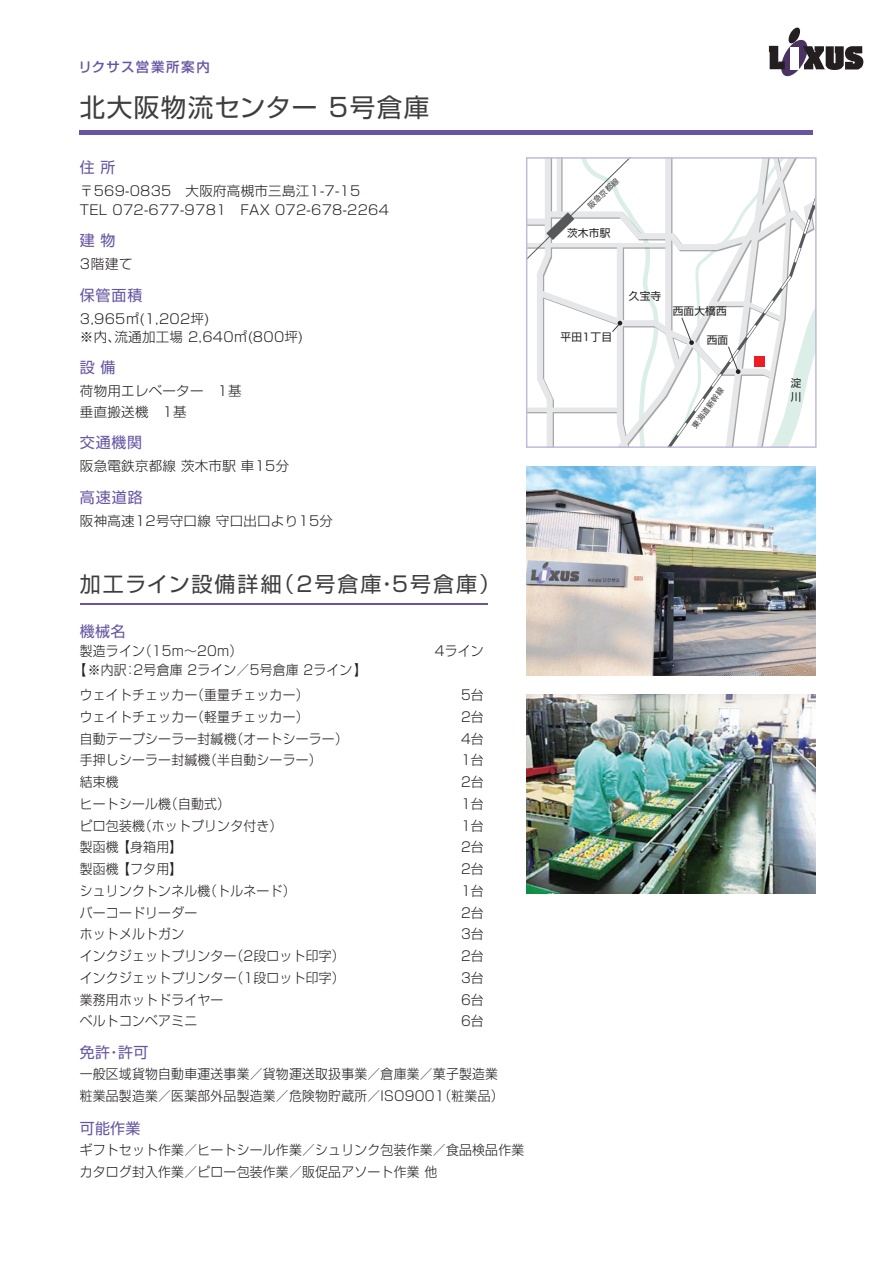
<style>
.page{position:relative;width:893px;height:1263px;background:#fff}
.page>*{position:absolute;margin:0;border:0;box-sizing:border-box;transform-origin:0 0}
.t1{font:25.5px "Shin Go Pro";letter-spacing:.06em;color:#3e3e3f}
.t2{font:21px "Shin Go Pro";letter-spacing:.1em;color:#3e3e3f}
.t3{font:15px "Shin Go Pro";letter-spacing:.045em;color:#6755a3}
.t4{font:300 13.5px/21.8px "Shin Go Pro";letter-spacing:.02em;color:#231f20;scale:.95 1}
.t5{font:300 13.5px/18.5px "Shin Go Pro";letter-spacing:.02em;color:#231f20}
.t6{font:500 13.5px "Shin Go Pro";letter-spacing:.105em;color:#6755a3}
.t7{font:10.65px/14px "Shin Go Pro";letter-spacing:.02em;color:#231f20}
.t8{font:7.5px "Shin Go Pro";color:#3e3e3f}
</style>
<div class="page">
<hr style="left:80px;top:131px;width:733px;height:4px;background:#6755a3">
<svg style="left:769px;top:28px;width:94px;height:48px"></svg>
<img style="left:526px;top:466px;width:290px;height:210px">
<svg style="left:658px;top:233px;width:6px;height:175px"></svg>
<svg style="left:664px;top:160px;width:150px;height:285px"></svg>
<div style="left:754px;top:357px;width:11px;height:10px;background:#ee1d23"></div>
<svg style="left:529px;top:160px;width:129px;height:285px"></svg>
<div style="left:526px;top:157px;width:291px;height:291px;border:2px solid #c2badb"></div>
<hr style="left:80px;top:603px;width:408px;height:1px;background:#6755a3">
<img style="left:526px;top:695px;width:290px;height:198px">
<p class="t6" style="left:78px;top:56px;width:133px">リクサス営業所案内</p>
<h1 class="t1" style="left:80px;top:86px;width:351px">北大阪物流センター 5号倉庫</h1>
<p class="t3" style="left:80px;top:155px;width:37px">住 所</p>
<p class="t5" style="left:80px;top:180px;width:311px">〒569-0835　大阪府高槻市三島江1-7-15<br>TEL 072-677-9781　FAX 072-678-2264</p>
<p class="t3" style="left:80px;top:228px;width:37px">建 物</p>
<p class="t5" style="left:80px;top:253px;width:54px">3階建て</p>
<p class="t3" style="left:80px;top:283px;width:64px">保管面積</p>
<p class="t5" style="left:80px;top:309px;width:225px;line-height:17.2px">3,965㎡(1,202坪)<br>※内、流通加工場 2,640㎡(800坪)</p>
<p class="t3" style="left:80px;top:355px;width:37px">設 備</p>
<p class="t5" style="left:80px;top:380px;width:163px;line-height:20.2px">荷物用エレベーター　1基垂直搬送機　1基　</p>
<p class="t3" style="left:80px;top:430px;width:64px">交通機関</p>
<p class="t5" style="left:80px;top:455px;width:211px">阪急電鉄京都線 茨木市駅 車15分</p>
<p class="t3" style="left:80px;top:485px;width:64px">高速道路</p>
<p class="t5" style="left:80px;top:510px;width:255px">阪神高速12号守口線 守口出口より15分</p>
<h2 class="t2" style="left:80px;top:567px;width:422px">加工ライン設備詳細（2号倉庫・5号倉庫）</h2>
<p class="t3" style="left:80px;top:618px;width:47px">機械名</p>
<p class="t4" style="left:73px;top:639px;width:310px;line-height:19.5px;text-indent:6px">製造ライン（15m～20m）<br>【※内訳：2号倉庫 2ライン／5号倉庫 2ライン】</p>
<p class="t4" style="left:80px;top:682px;width:284px">ウェイトチェッカー（重量チェッカー）<br>ウェイトチェッカー（軽量チェッカー）<br>自動テープシーラー封緘機（オートシーラー）手押しシーラー封緘機（半自動シーラー）<br>結束機<br>ヒートシール機（自動式）<br>ピロ包装機（ホットプリンタ付き）<br>製函機 【身箱用】<br>製函機 【フタ用】<br>シュリンクトンネル機（トルネード）<br>バーコードリーダー<br>ホットメルトガン<br>インクジェットプリンター（2段ロット印字）インクジェットプリンター（1段ロット印字）業務用ホットドライヤー<br>ベルトコンベアミニ</p>
<p class="t4" style="left:435px;top:638px;width:53px">4ライン</p>
<p class="t4" style="left:461px;top:682px;width:26px;text-align:justify">5台2台4台1台2台1台1台2台2台1台2台3台2台3台6台6台</p>
<p class="t3" style="left:80px;top:1040px;width:70px">免許・許可</p>
<p class="t4" style="left:80px;top:1061px;width:448px;line-height:22.5px">一般区域貨物自動車運送事業／貨物運送取扱事業／倉庫業／菓子製造業粧業品製造業／医薬部外品製造業／危険物貯蔵所／ISO9001（粧業品）</p>
<p class="t3" style="left:80px;top:1116px;width:62px">可能作業</p>
<p class="t4" style="left:80px;top:1136px;width:469px;line-height:22.5px">ギフトセット作業／ヒートシール作業／シュリンク包装作業／食品検品作業カタログ封入作業／ピロー包装作業／販促品アソート作業 他</p>
<p class="t8" style="left:585px;top:202px;width:41px;rotate:-44deg">阪急京都線</p>
<p class="t7" style="left:567px;top:225px;width:45px">茨木市駅</p>
<p class="t7" style="left:560px;top:329px;width:53px">平田1丁目</p>
<p class="t7" style="left:629px;top:288px;width:34px">久宝寺</p>
<p class="t7" style="left:673px;top:302px;width:56px">西面大橋西</p>
<p class="t7" style="left:707px;top:332px;width:23px">西面</p>
<p class="t8" style="left:689px;top:423px;width:49px;rotate:-54deg">東海道新幹線</p>
<p class="t7" style="left:791px;top:375px;width:12px">淀川</p>
</div>
